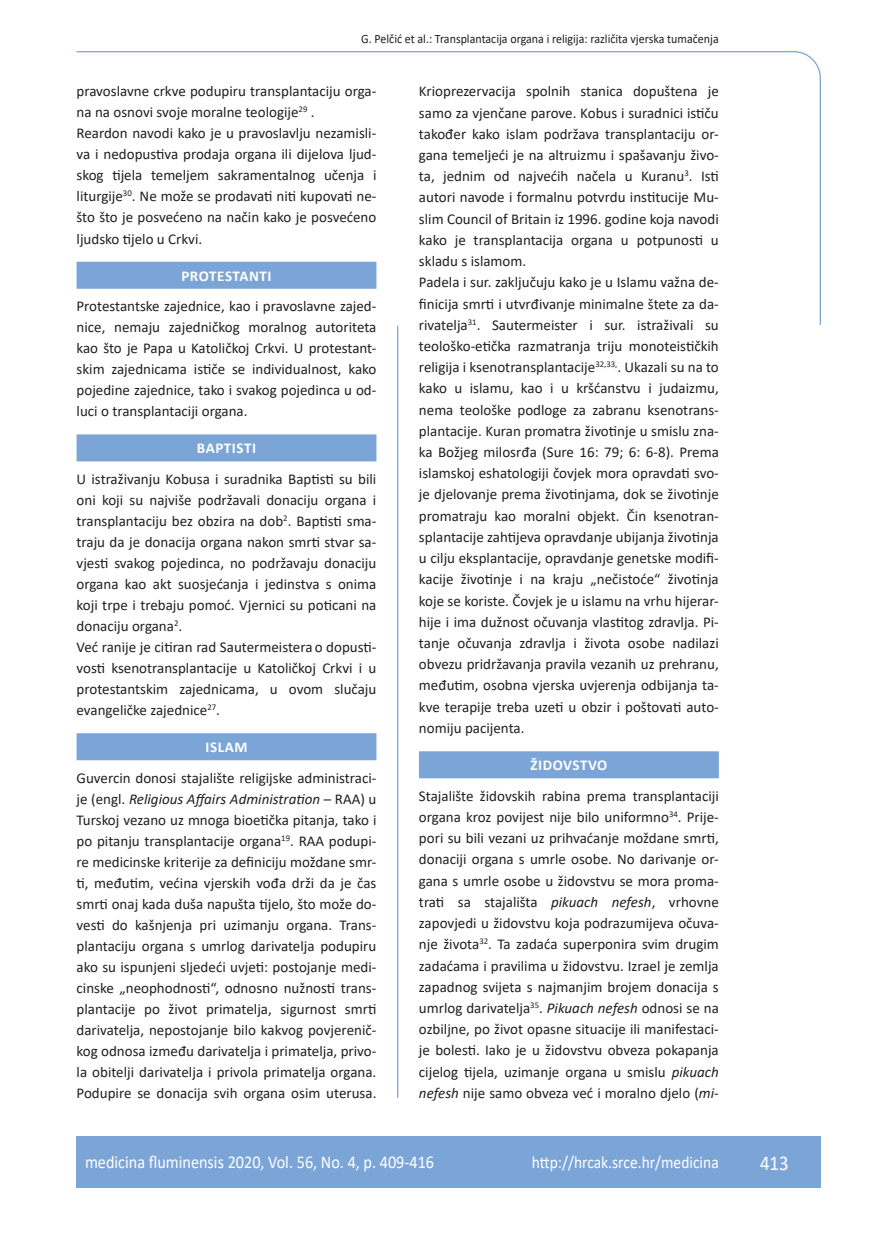
<style>
.page{position:relative;width:872px;height:1234px;background:#fff}
.page>*{position:absolute;margin:0;border:0;box-sizing:border-box;transform-origin:0 0}
.t1{font:21px "Calibri";color:#fff;scale:.9 1}
.t2{font:18px "Calibri";color:#fff;scale:.9 1}
.t3{font:17.25px "Calibri";color:#fff;scale:.9 1}
.osnovni_tekst{font:15px/21.1px "Calibri";color:#231f20;text-align:justify}
.naslov_ruler{font:700 15px "Calibri";letter-spacing:.04em;color:#fff}
.glava{font:12.75px "Calibri";color:#231f20;scale:.94 1}
.s1{font-style:italic}
</style>
<div class="page">
<svg style="left:76px;top:51px;width:745px;height:275px"></svg>
<hr style="left:397px;top:325px;width:1px;height:772px;background:#7ca5d7">
<div style="left:77px;top:1135px;width:744px;height:51px;background:#7ca5d7"></div>
<div style="left:77px;top:262px;width:299px;height:27px;background:#7ca5d7"></div>
<div style="left:77px;top:434px;width:299px;height:27px;background:#7ca5d7"></div>
<div style="left:77px;top:733px;width:299px;height:27px;background:#7ca5d7"></div>
<div style="left:419px;top:751px;width:300px;height:27px;background:#7ca5d7"></div>
<p class="glava" style="left:361px;top:29px;width:382px">G. Pelčić et al.: Transplantacija organa i religija: različita vjerska tumačenja</p>
<p class="osnovni_tekst" style="left:77px;top:80px;width:301px">pravoslavne crkve podupiru transplantaciju orga&shy;na na osnovi svoje moralne teologije<sup>29</sup> .</p>
<p class="osnovni_tekst" style="left:77px;top:122px;width:301px">Reardon navodi kako je u pravoslavlju nezamisli&shy;va i nedopustiva prodaja organa ili dijelova ljud&shy;skog tijela temeljem sakramentalnog učenja i liturgije<sup>30</sup>. Ne može se prodavati niti kupovati ne&shy;što što je posvećeno na način kako je posvećeno ljudsko tijelo u Crkvi.</p>
<p class="naslov_ruler" style="left:181px;top:265px;width:92px">PROTESTANTI</p>
<p class="osnovni_tekst" style="left:77px;top:295px;width:301px">Protestantske zajednice, kao i pravoslavne zajed&shy;nice, nemaju zajedničkog moralnog autoriteta kao što je Papa u Katoličkoj Crkvi. U protestant&shy;skim zajednicama ističe se individualnost, kako pojedine zajednice, tako i svakog pojedinca u od&shy;luci o transplantaciji organa.</p>
<p class="naslov_ruler" style="left:197px;top:437px;width:61px">BAPTISTI</p>
<p class="osnovni_tekst" style="left:77px;top:468px;width:301px">U istraživanju Kobusa i suradnika Baptisti su bili oni koji su najviše podržavali donaciju organa i transplantaciju bez obzira na dob<sup>2</sup>. Baptisti sma&shy;traju da je donacija organa nakon smrti stvar sa&shy;vjesti svakog pojedinca, no podržavaju donaciju organa kao akt suosjećanja i jedinstva s onima koji trpe i trebaju pomoć. Vjernici su poticani na donaciju organa<sup>2</sup>.</p>
<p class="osnovni_tekst" style="left:77px;top:636px;width:301px">Već ranije je citiran rad Sautermeistera o dopusti&shy;vosti ksenotransplantacije u Katoličkoj Crkvi i u protestantskim zajednicama, u ovom slučaju evangeličke zajednice<sup>27</sup>.</p>
<p class="naslov_ruler" style="left:205px;top:736px;width:43px">ISLAM</p>
<p class="osnovni_tekst" style="left:77px;top:766px;width:301px">Guvercin donosi stajalište religijske administraci&shy;je (engl. <span class="s1">Religious Affairs Administration</span> – RAA) u Turskoj vezano uz mnoga bioetička pitanja, tako i po pitanju transplantacije organa<sup>19</sup>. RAA podupi&shy;re medicinske kriterije za definiciju moždane smr&shy;ti, međutim, većina vjerskih vođa drži da je čas smrti onaj kada duša napušta tijelo, što može do&shy;vesti do kašnjenja pri uzimanju organa. Trans&shy;plantaciju organa s umrlog darivatelja podupiru ako su ispunjeni sljedeći uvjeti: postojanje medi&shy;cinske „neophodnosti“, odnosno nužnosti trans&shy;plantacije po život primatelja, sigurnost smrti darivatelja, nepostojanje bilo kakvog povjerenič&shy;kog odnosa između darivatelja i primatelja, privo&shy;la obitelji darivatelja i privola primatelja organa.<br>Podupire se donacija svih organa osim uterusa.</p>
<p class="osnovni_tekst" style="left:419px;top:80px;width:301px">Krioprezervacija spolnih stanica dopuštena je samo za vjenčane parove. Kobus i suradnici ističu također kako islam podržava transplantaciju or&shy;gana temeljeći je na altruizmu i spašavanju živo&shy;ta, jednim od najvećih načela u Kuranu<sup>3</sup>. Isti autori navode i formalnu potvrdu institucije Mu&shy;slim Council of Britain iz 1996. godine koja navodi kako je transplantacija organa u potpunosti u skladu s islamom.</p>
<p class="osnovni_tekst" style="left:419px;top:271px;width:301px">Padela i sur. zaključuju kako je u Islamu važna de&shy;finicija smrti i utvrđivanje minimalne štete za da&shy;rivatelja<sup>31</sup>. Sautermeister i sur. istraživali su teološko-etička razmatranja triju monoteističkih religija i ksenotransplantacije<sup>32,33,</sup>. Ukazali su na to kako u islamu, kao i u kršćanstvu i judaizmu, nema teološke podloge za zabranu ksenotrans&shy;plantacije. Kuran promatra životinje u smislu zna&shy;ka Božjeg milosrđa (Sure 16: 79; 6: 6‐8). Prema islamskoj eshatologiji čovjek mora opravdati svo&shy;je djelovanje prema životinjama, dok se životinje promatraju kao moralni objekt. Čin ksenotran&shy;splantacije zahtijeva opravdanje ubijanja životinja u cilju eksplantacije, opravdanje genetske modifi&shy;kacije životinje i na kraju „nečistoće“ životinja koje se koriste. Čovjek je u islamu na vrhu hijerar&shy;hije i ima dužnost očuvanja vlastitog zdravlja. Pi&shy;tanje očuvanja zdravlja i života osobe nadilazi obvezu pridržavanja pravila vezanih uz prehranu, međutim, osobna vjerska uvjerenja odbijanja ta&shy;kve terapije treba uzeti u obzir i poštovati auto&shy;nomiju pacijenta.</p>
<p class="naslov_ruler" style="left:530px;top:754px;width:79px">ŽIDOVSTVO</p>
<p class="osnovni_tekst" style="left:419px;top:784px;width:301px">Stajalište židovskih rabina prema transplantaciji organa kroz povijest nije bilo uniformno<sup>34</sup>. Prije&shy;pori su bili vezani uz prihvaćanje moždane smrti, donaciji organa s umrle osobe. No darivanje or&shy;gana s umrle osobe u židovstvu se mora proma&shy;trati sa stajališta <span class="s1">pikuach nefesh</span>, vrhovne zapovjedi u židovstvu koja podrazumijeva očuva&shy;nje života<sup>32</sup>. Ta zadaća superponira svim drugim zadaćama i pravilima u židovstvu. Izrael je zemlja zapadnog svijeta s najmanjim brojem donacija s umrlog darivatelja<sup>35</sup>. <span class="s1">Pikuach nefesh</span> odnosi se na ozbiljne, po život opasne situacije ili manifestaci&shy;je bolesti. Iako je u židovstvu obveza pokapanja cijelog tijela, uzimanje organa u smislu <span class="s1">pikuach nefesh</span> nije samo obveza već i moralno djelo (<span class="s1">mi-</span></p>
<p class="t2" style="left:85px;top:1149px;width:389px">medicina fluminensis 2020, Vol. 56, No. 4, p. 409-416</p>
<p class="t3" style="left:532px;top:1150px;width:209px">http://hrcak.srce.hr/medicina</p>
<p class="t1" style="left:760px;top:1147px;width:33px">413</p>
</div>
